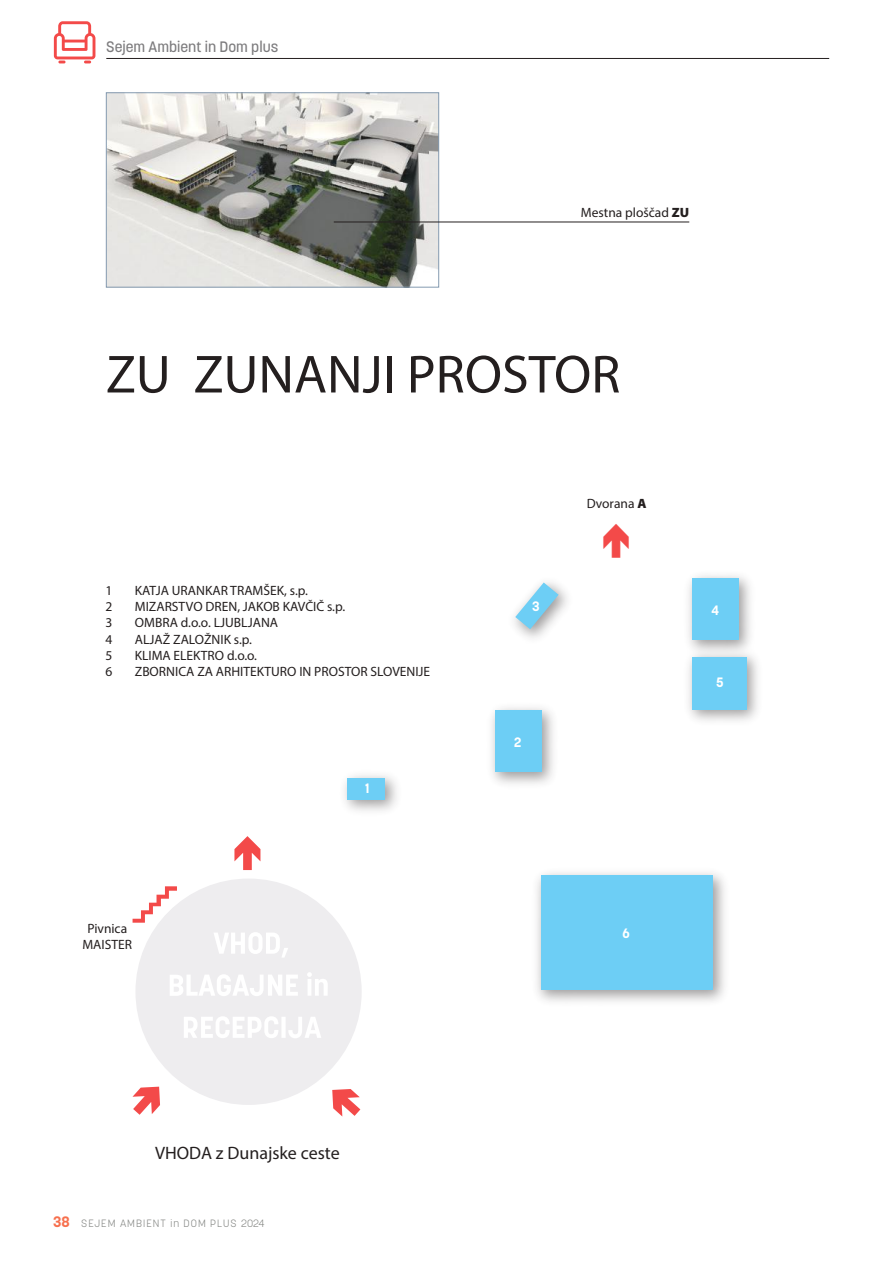
<style>
.page{position:relative;width:893px;height:1263px;background:#fff}
.page>*{position:absolute;margin:0;border:0;box-sizing:border-box;transform-origin:0 0}
.t1{font:54px "Myriad Pro";color:#241f1f}
.t2{font:18px "Myriad Pro";color:#241f1f}
.t3{font:500 15px "Korolev";color:#7d7c7e}
.t4{font:13.5px/16.2px "Myriad Pro";color:#241f1f;text-align:center}
.t5{font:700 13.5px "Korolev";color:#fff}
.t6{font:300 10.5px "Korolev";letter-spacing:.1em;color:#838582}
.s1{font-weight:900}
.s2{font-weight:700;font-size:15px;color:#f7704e}
</style>
<div class="page">
<hr style="left:106px;top:58px;width:723px;height:1px;background:#241f1f">
<svg style="left:54px;top:21px;width:41px;height:42px"></svg>
<img style="left:344px;top:575px;width:414px;height:427px">
<div style="left:692px;top:578px;width:47px;height:62px;background:#6dcef5"></div>
<div style="left:496px;top:710px;width:46px;height:62px;background:#6dcef5"></div>
<div style="left:348px;top:778px;width:37px;height:21px;background:#6dcef5"></div>
<svg style="left:515px;top:582px;width:44px;height:47px"></svg>
<div style="left:692px;top:657px;width:55px;height:53px;background:#6dcef5"></div>
<div style="left:541px;top:875px;width:172px;height:115px;background:#6dcef5"></div>
<img style="left:108px;top:94px;width:329px;height:192px">
<div style="left:106px;top:92px;width:333px;height:196px;border:1px solid #859bb1"></div>
<hr style="left:334px;top:222px;width:355px;height:1px;background:#241f1f">
<svg style="left:136px;top:878px;width:226px;height:227px;fill:#eeedef"></svg>
<svg style="left:133px;top:886px;width:44px;height:37px"></svg>
<svg style="left:234px;top:836px;width:26px;height:34px"></svg>
<svg style="left:133px;top:1087px;width:27px;height:28px"></svg>
<svg style="left:332px;top:1089px;width:28px;height:27px"></svg>
<p class="t3" style="left:106px;top:38px;width:173px">Sejem Ambient in Dom plus</p>
<p class="t4" style="left:581px;top:204px;width:110px">Mestna ploščad <span class="s1">ZU</span></p>
<h1 class="t1" style="left:106px;top:341px;width:516px">ZU ZUNANJI PROSTOR</h1>
<p class="t4" style="left:105px;top:582px;width:8px">1</p>
<p class="t4" style="left:135px;top:582px;width:175px">KATJA URANKAR TRAMŠEK, s.p.</p>
<p class="t4" style="left:105px;top:598px;width:8px">2</p>
<p class="t4" style="left:135px;top:598px;width:212px">MIZARSTVO DREN, JAKOB KAVČIČ s.p.</p>
<p class="t4" style="left:105px;top:614px;width:8px">3</p>
<p class="t4" style="left:135px;top:614px;width:145px">OMBRA d.o.o. LJUBLJANA</p>
<p class="t4" style="left:105px;top:631px;width:8px">4</p>
<p class="t4" style="left:135px;top:631px;width:119px">ALJAŽ ZALOŽNIK s.p.</p>
<p class="t4" style="left:105px;top:647px;width:8px">5</p>
<p class="t4" style="left:135px;top:647px;width:124px">KLIMA ELEKTRO d.o.o.</p>
<p class="t4" style="left:105px;top:663px;width:8px">6</p>
<p class="t4" style="left:135px;top:663px;width:297px">ZBORNICA ZA ARHITEKTURO IN PROSTOR SLOVENIJE</p>
<p class="t4" style="left:83px;top:920px;width:51px">Pivnica<br>MAISTER</p>
<p class="t5" style="left:365px;top:780px;width:6px">1</p>
<h2 class="t2" style="left:155px;top:1141px;width:186px">VHODA z Dunajske ceste</h2>
<p class="t6" style="left:53px;top:1216px;width:213px"><span class="s2">38</span> SEJEM AMBIENT in DOM PLUS 2024</p>
<p class="t4" style="left:587px;top:495px;width:61px">Dvorana <span class="s1">A</span></p>
<p class="t5" style="left:532px;top:598px;width:9px">3</p>
<p class="t5" style="left:712px;top:602px;width:9px">4</p>
<p class="t5" style="left:514px;top:733px;width:9px">2</p>
<p class="t5" style="left:716px;top:674px;width:9px">5</p>
<p class="t5" style="left:622px;top:925px;width:9px">6</p>
</div>
